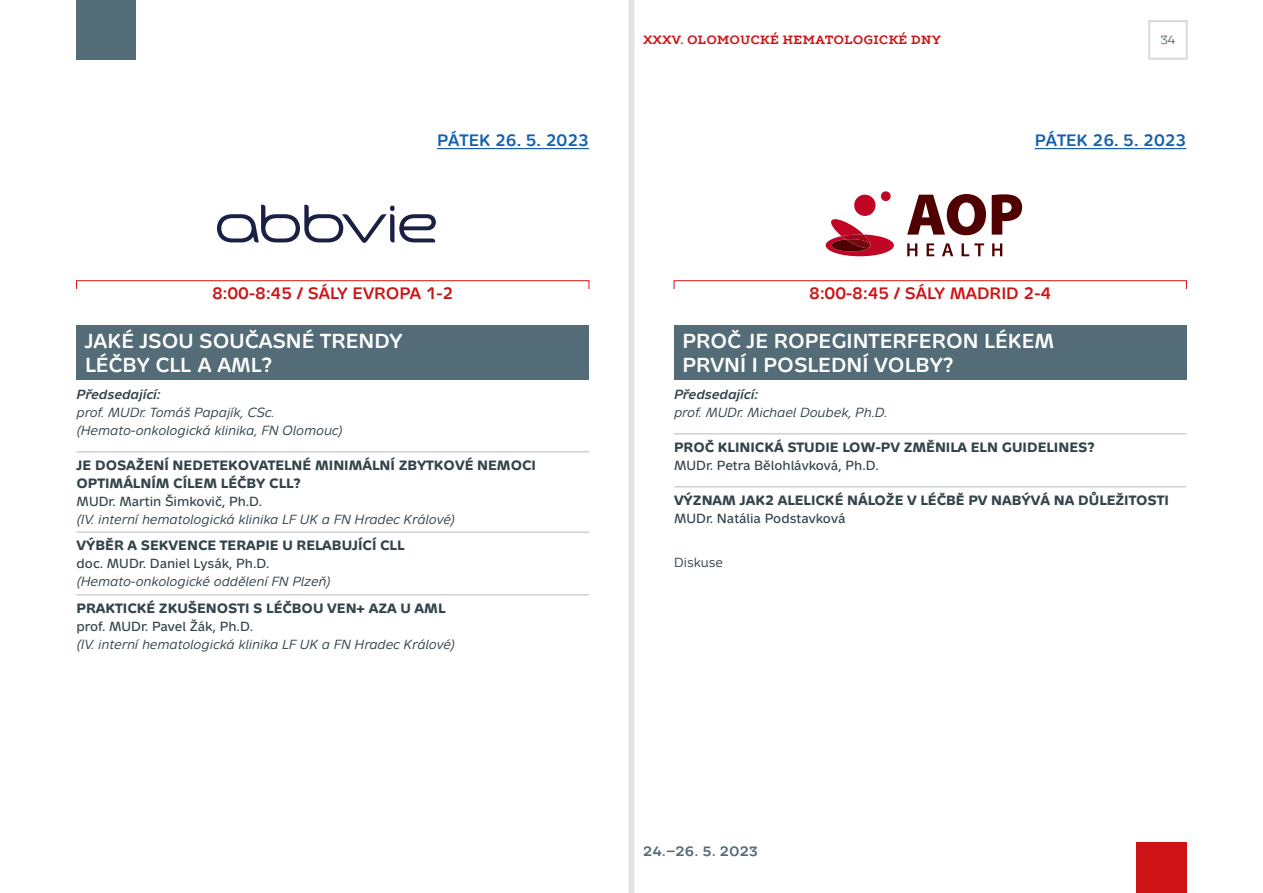
<style>
.page{position:relative;width:1263px;height:893px;background:#fff}
.page>*{position:absolute;margin:0;border:0;box-sizing:border-box;transform-origin:0 0}
.S_název_sympozia{font:700 20.25px/24px "Metron";color:#fff}
.S_Sál{font:700 16.5px "Metron";color:#cd1316}
.S_datum{font:700 16.5px "Metron";color:#1560ab}
.S_prednaska{font:700 13.5px/18px "Metron";color:#32434a}
.t1{font:700 13.5px "TT Slabs";letter-spacing:.05em;color:#546c78}
.S_pracoviste{font:italic 13.2px "Metron";color:#32434a}
.S_jmeno{font:13.2px "Metron";color:#32434a}
.S__i{font:italic 13.2px "Metron";color:#32434a}
.S_P__b__i{font:italic 700 13.2px "Metron";color:#32434a}
.P_satelity{font:13.2px "Metron";color:#32434a}
.t2{font:700 12px "TT Slabs";letter-spacing:.04em;color:#cd1316}
.t3{font:12px "TT Slabs";color:#546c78}
</style>
<div class="page">
<div style="left:1148px;top:20px;width:40px;height:40px;border:2px solid #dadada"></div>
<div style="left:77px;top:0;width:59px;height:60px;background:#546c78"></div>
<div style="left:1136px;top:843px;width:50px;height:50px;background:#cd1316"></div>
<hr style="left:437px;top:148px;width:152px;height:1px;background:#1560ab">
<div style="left:76px;top:280px;width:513px;height:9px;border:1px solid #cd1316"></div>
<div style="left:77px;top:325px;width:512px;height:55px;background:#546c78"></div>
<hr style="left:77px;top:451px;width:512px;height:1px;background:#cfd0d0">
<hr style="left:77px;top:531px;width:512px;height:2px;background:#cfd0d0">
<hr style="left:77px;top:594px;width:512px;height:1px;background:#cfd0d0">
<hr style="left:1035px;top:148px;width:151px;height:1px;background:#1560ab">
<div style="left:674px;top:280px;width:513px;height:9px;border:1px solid #cd1316"></div>
<div style="left:674px;top:325px;width:512px;height:55px;background:#546c78"></div>
<hr style="left:674px;top:433px;width:512px;height:1px;background:#cfd0d0">
<hr style="left:674px;top:486px;width:512px;height:1px;background:#cfd0d0">
<div style="left:628px;top:0;width:6px;height:893px;background:#e3e3e3"></div>
<svg style="left:217px;top:205px;width:219px;height:38px"></svg>
<svg style="left:907px;top:194px;width:79px;height:41px"></svg>
<svg style="left:992px;top:194px;width:30px;height:41px"></svg>
<svg style="left:826px;top:219px;width:68px;height:37px"></svg>
<div style="left:854px;top:195px;width:21px;height:21px;background:#c10525;border-radius:50%"></div>
<div style="left:881px;top:191px;width:10px;height:10px;background:#c10525;border-radius:50%"></div>
<svg style="left:907px;top:243px;width:10px;height:13px"></svg>
<svg style="left:926px;top:243px;width:8px;height:13px"></svg>
<svg style="left:942px;top:243px;width:11px;height:13px"></svg>
<svg style="left:961px;top:243px;width:23px;height:13px"></svg>
<svg style="left:992px;top:243px;width:10px;height:13px"></svg>
<p class="S_datum" style="left:437px;top:130px;width:153px">PÁTEK 26. 5. 2023</p>
<p class="S_Sál" style="left:212px;top:283px;width:243px">8:00-8:45 / SÁLY EVROPA 1-2</p>
<p class="S_název_sympozia" style="left:85px;top:329px;width:319px">JAKÉ JSOU SOUČASNÉ TRENDY<br>LÉČBY CLL A AML?</p>
<p class="S_P__b__i" style="left:77px;top:386px;width:86px">Předsedající:</p>
<p class="S__i" style="left:77px;top:404px;width:200px">prof. MUDr. Tomáš Papajík, CSc.</p>
<p class="S__i" style="left:77px;top:422px;width:268px">(Hemato-onkologická klinika, FN Olomouc)</p>
<p class="S_prednaska" style="left:77px;top:456px;width:461px">JE DOSAŽENÍ NEDETEKOVATELNÉ MINIMÁLNÍ ZBYTKOVÉ NEMOCI<br>OPTIMÁLNÍM CÍLEM LÉČBY CLL?</p>
<p class="S_jmeno" style="left:77px;top:493px;width:187px">MUDr. Martin Šimkovič, Ph.D.</p>
<p class="S_pracoviste" style="left:77px;top:511px;width:380px">(IV. interní hematologická klinika LF UK a FN Hradec Králové)</p>
<p class="S_prednaska" style="left:77px;top:536px;width:329px">VÝBĚR A SEKVENCE TERAPIE U RELABUJÍCÍ CLL</p>
<p class="S_jmeno" style="left:77px;top:556px;width:194px">doc. MUDr. Daniel Lysák, Ph.D.</p>
<p class="S_pracoviste" style="left:77px;top:574px;width:256px">(Hemato-onkologické oddělení FN Plzeň)</p>
<p class="S_prednaska" style="left:77px;top:599px;width:370px">PRAKTICKÉ ZKUŠENOSTI S LÉČBOU VEN+ AZA U AML</p>
<p class="S_jmeno" style="left:77px;top:618px;width:178px">prof. MUDr. Pavel Žák, Ph.D.</p>
<p class="S_pracoviste" style="left:77px;top:636px;width:380px">(IV. interní hematologická klinika LF UK a FN Hradec Králové)</p>
<p class="t2" style="left:643px;top:32px;width:299px">XXXV. OLOMOUCKÉ HEMATOLOGICKÉ DNY</p>
<p class="t3" style="left:1160px;top:32px;width:16px">34</p>
<p class="S_datum" style="left:1035px;top:130px;width:153px">PÁTEK 26. 5. 2023</p>
<p class="S_Sál" style="left:809px;top:283px;width:243px">8:00-8:45 / SÁLY MADRID 2-4</p>
<p class="S_název_sympozia" style="left:682px;top:329px;width:373px">PROČ JE ROPEGINTERFERON LÉKEM<br>PRVNÍ I POSLEDNÍ VOLBY?</p>
<p class="S_P__b__i" style="left:674px;top:386px;width:86px">Předsedající:</p>
<p class="S__i" style="left:674px;top:404px;width:215px">prof. MUDr. Michael Doubek, Ph.D.</p>
<p class="S_prednaska" style="left:674px;top:438px;width:422px">PROČ KLINICKÁ STUDIE LOW-PV ZMĚNILA ELN GUIDELINES?</p>
<p class="S_jmeno" style="left:674px;top:457px;width:206px">MUDr. Petra Bělohlávková, Ph.D.</p>
<p class="S_prednaska" style="left:674px;top:491px;width:496px">VÝZNAM JAK2 ALELICKÉ NÁLOŽE V LÉČBĚ PV NABÝVÁ NA DŮLEŽITOSTI</p>
<p class="S_jmeno" style="left:674px;top:510px;width:173px">MUDr. Natália Podstavková</p>
<p class="P_satelity" style="left:674px;top:554px;width:50px">Diskuse</p>
<p class="t1" style="left:643px;top:842px;width:116px">24.–26. 5. 2023</p>
</div>
